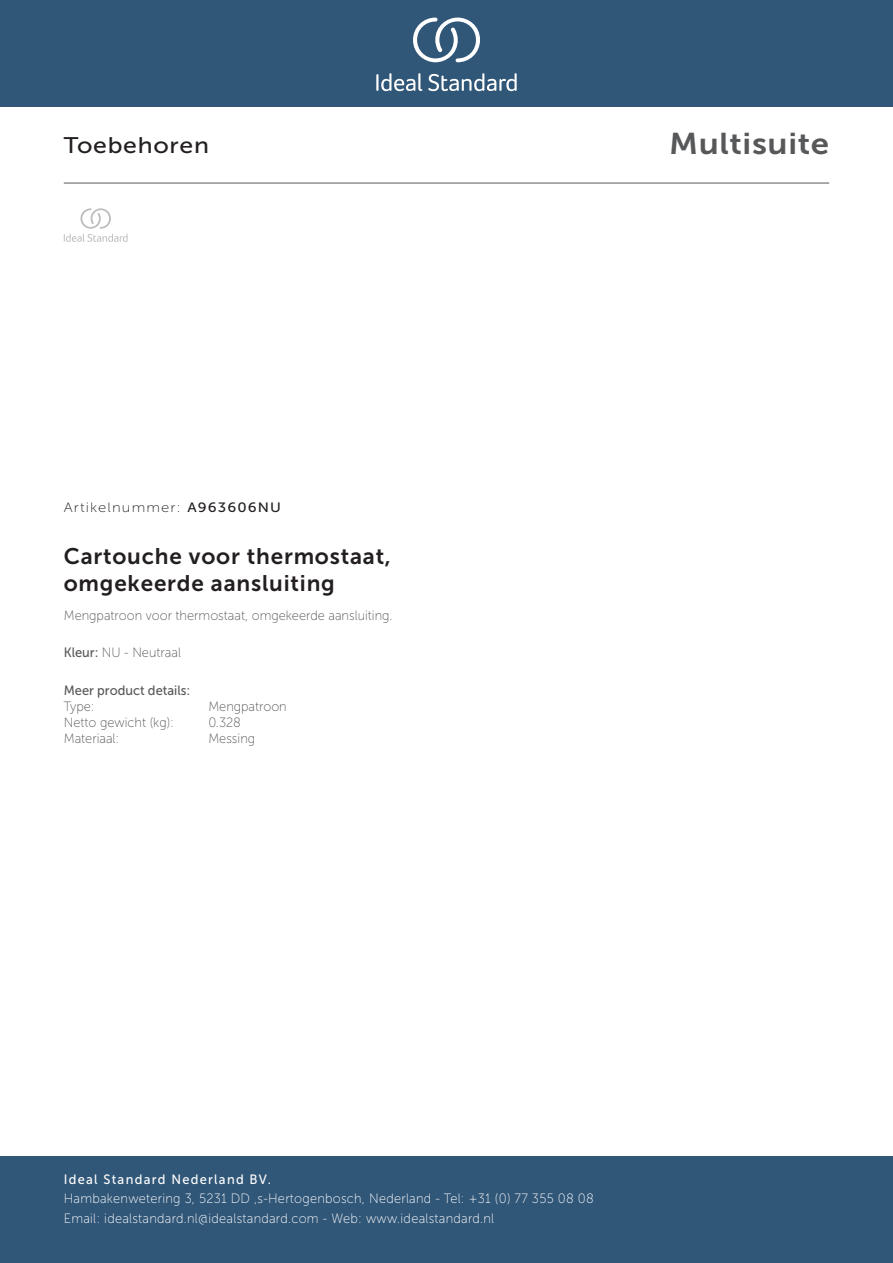
<style>
.page{position:relative;width:893px;height:1263px;background:#fff}
.page>*{position:absolute;margin:0;border:0;box-sizing:border-box;transform-origin:0 0}
._001_Produkttyp{font:30px "Museo Sans 700";letter-spacing:.02em;color:#57585a;scale:1.1 1}
.Article_Name{font:22.5px/27px "Museo Sans 700";letter-spacing:.035em;color:#231f20}
.t1{font:22.5px "Museo Sans 500";letter-spacing:.03em;color:#231f20;scale:1.1 1}
.t2{font:13.5px/19.5px "Museo Sans 100";letter-spacing:.02em;color:#fff;scale:.95 1}
.Marketing_Descriptio{font:13.5px "Museo Sans 100";color:#57585a;scale:.95 1}
.t3{font:13.5px "Museo Sans 500";letter-spacing:.1em;color:#fff;scale:.95 1}
.t4{font:13.5px "Museo Sans 100";letter-spacing:.075em;color:#231f20;scale:1.1 1}
.Net_Weight__kg{font:13.5px "Museo Sans 100";color:#57585a;scale:.95 1}
.t5{font:13.5px "Museo Sans 500";color:#57585a;scale:.95 1}
.Colour{font:13.5px "Museo Sans 100";color:#57585a;scale:.95 1}
.Material{font:13.5px "Museo Sans 100";color:#57585a;scale:.95 1}
.Type{font:13.5px "Museo Sans 100";color:#57585a;scale:.95 1}
.s1{font-family:"Museo Sans 500"}
</style>
<div class="page">
<div style="left:0;top:1157px;width:893px;height:106px;background:#305678"></div>
<div style="left:0;top:0;width:893px;height:107px;background:#305678"></div>
<svg style="left:428px;top:73px;width:89px;height:18px"></svg>
<svg style="left:376px;top:73px;width:46px;height:18px"></svg>
<svg style="left:413px;top:18px;width:67px;height:44px"></svg>
<hr style="left:64px;top:183px;width:765px;height:1px;background:#57585a">
<svg style="left:64px;top:208px;width:64px;height:34px"></svg>
<p class="t1" style="left:64px;top:133px;width:134px">Toebehoren</p>
<p class="_001_Produkttyp" style="left:669px;top:127px;width:147px">Multisuite</p>
<p class="t4" style="left:64px;top:500px;width:199px">Artikelnummer: <span class="s1">A963606NU</span></p>
<p class="Article_Name" style="left:64px;top:543px;width:329px">Cartouche voor thermostaat, omgekeerde aansluiting</p>
<p class="Marketing_Descriptio" style="left:64px;top:608px;width:348px">Mengpatroon voor thermostaat, omgekeerde aansluiting.</p>
<p class="Colour" style="left:64px;top:646px;width:125px"><span class="s1">Kleur:</span> NU - Neutraal</p>
<p class="t5" style="left:64px;top:683px;width:135px">Meer product details:</p>
<p class="Type" style="left:64px;top:699px;width:34px">Type:</p>
<p class="Type" style="left:208px;top:699px;width:84px">Mengpatroon</p>
<p class="Net_Weight__kg" style="left:64px;top:715px;width:118px">Netto gewicht (kg):</p>
<p class="Net_Weight__kg" style="left:208px;top:715px;width:36px">0.328</p>
<p class="Material" style="left:64px;top:732px;width:60px">Materiaal:</p>
<p class="Material" style="left:208px;top:732px;width:51px">Messing</p>
<p class="t3" style="left:64px;top:1172px;width:220px">Ideal Standard Nederland BV.</p>
<p class="t2" style="left:64px;top:1189px;width:559px">Hambakenwetering 3, 5231 DD ‚s-Hertogenbosch, Nederland - Tel: +31 (0) 77 355 08 08<br>Email: idealstandard.nl@idealstandard.com - Web: www.idealstandard.nl</p>
</div>
